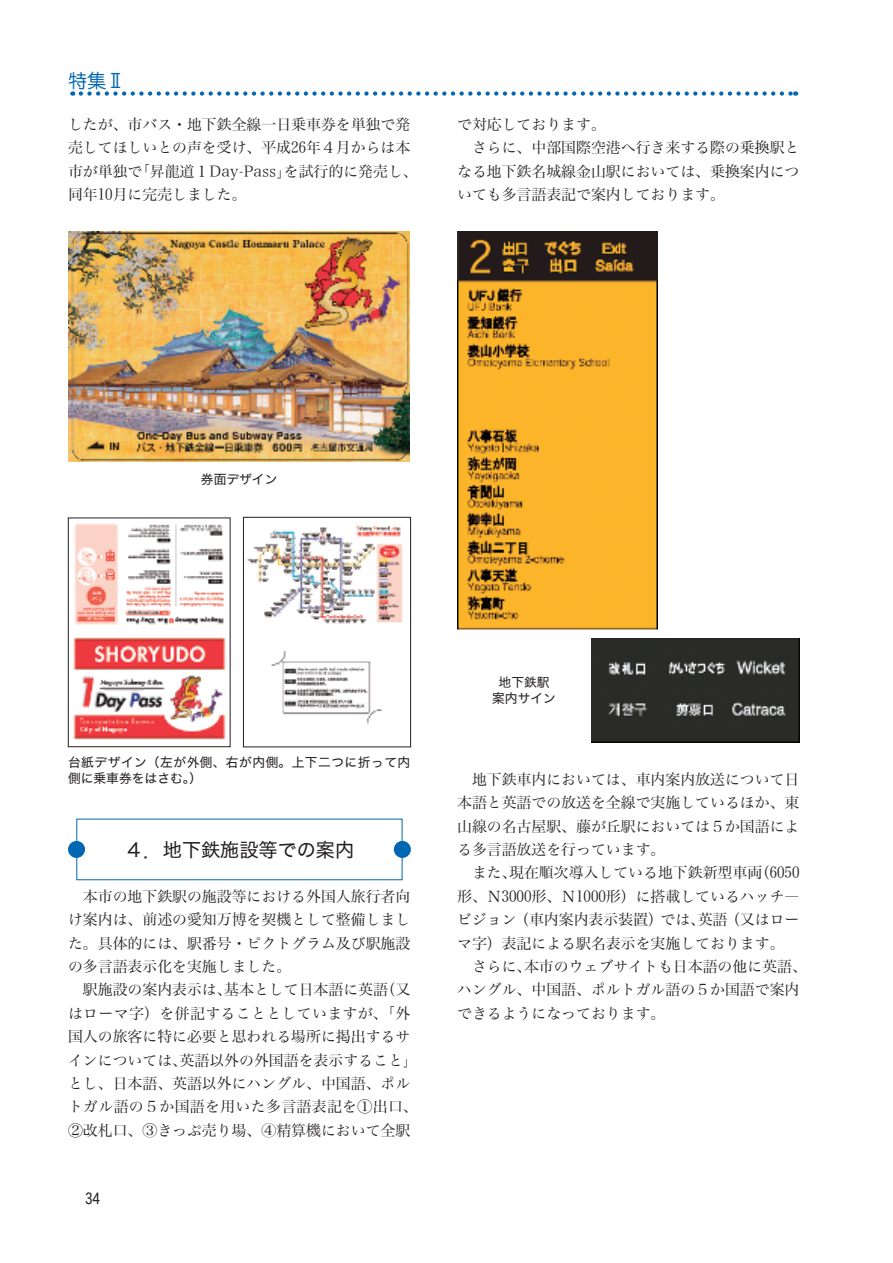
<style>
.page{position:relative;width:893px;height:1263px;background:#fff}
.page>*{position:absolute;margin:0;border:0;box-sizing:border-box;transform-origin:0 0}
.t1{font:19.2px "Hiragino Kaku W4 90 ms RKSJ H";color:#231f20}
.t2{font:19.2px "Jun 201 Pro Regular 90 msp RKSJ H";color:#0166b3}
.t3{font:14.85px/23.4px "Hiragino Min W3 90 ms RKSJ H";color:#231f20}
.t4{font:14.85px "Hiragino Kaku W4 90 ms RKSJ H";color:#231f20}
.t5{font:12.75px/15.9px "Hiragino Kaku W4 90 ms RKSJ H";letter-spacing:.04em;color:#231f20}
.t6{font:12.75px/15.9px "Hiragino Kaku W4 90 ms RKSJ H";color:#231f20;text-align:center}
.s1{font-family:"Hiragino Min W3 90 msp RKSJ H"}
</style>
<div class="page">
<img style="left:68px;top:231px;width:342px;height:231px">
<img style="left:247px;top:525px;width:156px;height:200px">
<div style="left:243px;top:517px;width:168px;height:230px;border:1px solid #231f20"></div>
<img style="left:73px;top:523px;width:153px;height:217px">
<div style="left:68px;top:518px;width:162px;height:229px;border:1px solid #231f20"></div>
<div style="left:68px;top:841px;width:17px;height:17px;background:#0166b3;border-radius:50%"></div>
<div style="left:394px;top:841px;width:17px;height:17px;background:#0166b3;border-radius:50%"></div>
<img style="left:591px;top:639px;width:208px;height:103px">
<img style="left:457px;top:232px;width:200px;height:398px">
<svg style="left:81px;top:91px;width:715px;height:5px"></svg>
<p class="t2" style="left:68px;top:74px;width:59px">特集Ⅱ</p>
<p class="t3" style="left:68px;top:113px;width:351px">したが、市バス・地下鉄全線一日乗車券を単独で発売してほしいとの声を受け、平成26年４月からは本市が単独で「昇龍道１<span class="s1">Day-Pass</span>」を試行的に発売し、同年10月に完売しました。</p>
<p class="t3" style="left:457px;top:113px;width:344px">で対応しております。<br>　さらに、中部国際空港へ行き来する際の乗換駅となる地下鉄名城線金山駅においては、乗換案内についても多言語表記で案内しております。</p>
<p class="t6" style="left:201px;top:471px;width:78px">券面デザイン</p>
<p class="t5" style="left:68px;top:754px;width:344px">台紙デザイン（左が外側、右が内側。上下二つに折って内側に乗車券をはさむ。）</p>
<p class="t1" style="left:125px;top:840px;width:231px">４．地下鉄施設等での案内</p>
<p class="t3" style="left:68px;top:885px;width:351px">　本市の地下鉄駅の施設等における外国人旅行者向け案内は、前述の愛知万博を契機として整備しました。具体的には、駅番号・ピクトグラム及び駅施設の多言語表示化を実施しました。<br>　駅施設の案内表示は、基本として日本語に英語（又はローマ字）を併記することとしていますが、「外国人の旅客に特に必要と思われる場所に掲出するサインについては、英語以外の外国語を表示すること」とし、日本語、英語以外にハングル、中国語、ポルトガル語の５か国語を用いた多言語表記を①出口、<br>②改札口、③きっぷ売り場、④精算機において全駅</p>
<p class="t4" style="left:85px;top:1191px;width:16px">34</p>
<p class="t6" style="left:492px;top:674px;width:65px">地下鉄駅案内サイン</p>
<p class="t3" style="left:457px;top:768px;width:351px">　地下鉄車内においては、車内案内放送について日本語と英語での放送を全線で実施しているほか、東山線の名古屋駅、藤が丘駅においては５か国語による多言語放送を行っています。<br>　また、現在順次導入している地下鉄新型車両（6050形、Ｎ3000形、Ｎ1000形）に搭載しているハッチ―ビジョン（車内案内表示装置）では、英語（又はローマ字）表記による駅名表示を実施しております。<br>　さらに、本市のウェブサイトも日本語の他に英語、ハングル、中国語、ポルトガル語の５か国語で案内できるようになっております。</p>
</div>
